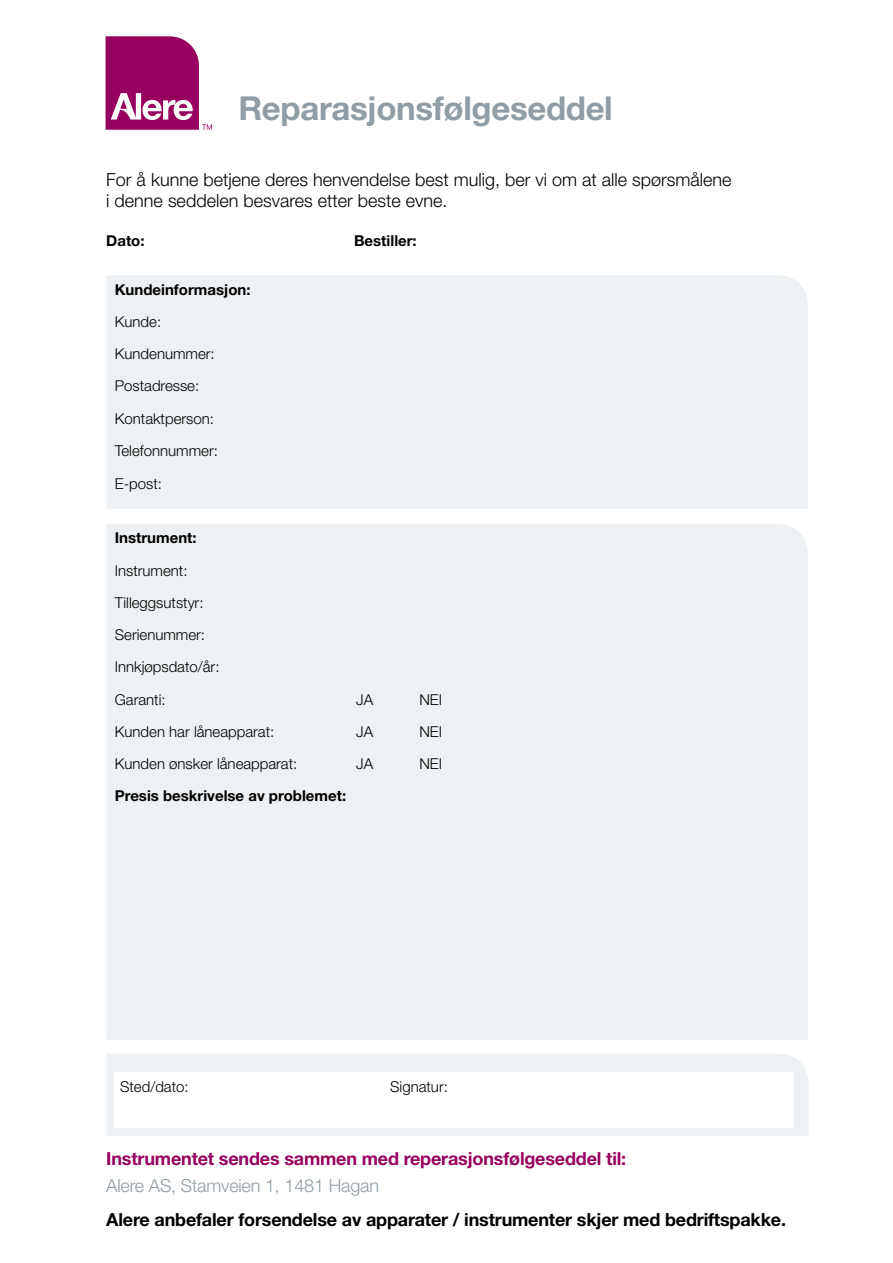
<style>
.page{position:relative;width:893px;height:1263px;background:#fff}
.page>*{position:absolute;margin:0;border:0;box-sizing:border-box;transform-origin:0 0}
.t1{font:700 33px "Helvetica Neue LT Std";letter-spacing:-.01em;color:#909da5}
.t2{font:300 18px/21.6px "Helvetica Neue LT Std";color:#000}
.t3{font:700 18px "Helvetica Neue LT Std";letter-spacing:-.01em;color:#000}
.t4{font:700 18px "Helvetica Neue LT Std";letter-spacing:-.01em;color:#97005e}
.t5{font:300 18px "Helvetica Neue LT Std";letter-spacing:-.01em;color:#909da5}
.t6{font:300 15px/32.2px "Helvetica Neue LT Std";color:#000}
.t7{font:700 15px "Helvetica Neue LT Std";color:#000}
</style>
<div class="page">
<div style="left:106px;top:1054px;width:703px;height:82px;background:#eef1f3"></div>
<svg style="left:106px;top:36px;width:106px;height:94px"></svg>
<div style="left:106px;top:275px;width:702px;height:234px;background:#eef1f3"></div>
<div style="left:106px;top:524px;width:702px;height:516px;background:#eef1f3"></div>
<div style="left:115px;top:1072px;width:679px;height:55px;background:#fff"></div>
<h1 class="t1" style="left:238px;top:87px;width:376px">Reparasjonsfølgeseddel</h1>
<p class="t2" style="left:106px;top:168px;width:627px">For å kunne betjene deres henvendelse best mulig, ber vi om at alle spørsmålene i denne seddelen besvares etter beste evne.</p>
<p class="t7" style="left:106px;top:232px;width:40px">Dato:</p>
<p class="t7" style="left:354px;top:232px;width:64px">Bestiller:</p>
<p class="t7" style="left:115px;top:280px;width:137px">Kundeinformasjon:</p>
<p class="t6" style="left:115px;top:305px;width:105px">Kunde:<br>Kundenummer:<br>Postadresse:<br>Kontaktperson:<br>Telefonnummer:</p>
<p class="t6" style="left:115px;top:467px;width:49px">E-post:</p>
<p class="t7" style="left:115px;top:529px;width:83px">Instrument:</p>
<p class="t6" style="left:115px;top:554px;width:106px">Instrument:<br>Tilleggsutstyr:<br>Serienummer:<br>Innkjøpsdato/år:<br>Garanti:</p>
<p class="t6" style="left:356px;top:683px;width:18px">JA</p>
<p class="t6" style="left:419px;top:683px;width:24px">NEI</p>
<p class="t6" style="left:115px;top:715px;width:161px">Kunden har låneapparat:</p>
<p class="t6" style="left:356px;top:715px;width:18px">JA</p>
<p class="t6" style="left:419px;top:715px;width:24px">NEI</p>
<p class="t6" style="left:115px;top:747px;width:184px">Kunden ønsker låneapparat:</p>
<p class="t6" style="left:356px;top:747px;width:18px">JA</p>
<p class="t6" style="left:419px;top:747px;width:24px">NEI</p>
<p class="t7" style="left:115px;top:787px;width:233px">Presis beskrivelse av problemet:</p>
<p class="t6" style="left:120px;top:1070px;width:70px">Sted/dato:</p>
<p class="t6" style="left:390px;top:1070px;width:59px">Signatur:</p>
<p class="t4" style="left:106px;top:1147px;width:521px">Instrumentet sendes sammen med reperasjonsfølgeseddel til:</p>
<p class="t5" style="left:106px;top:1175px;width:274px">Alere AS, Stamveien 1, 1481 Hagan</p>
<p class="t3" style="left:106px;top:1208px;width:681px">Alere anbefaler forsendelse av apparater / instrumenter skjer med bedriftspakke.</p>
</div>
